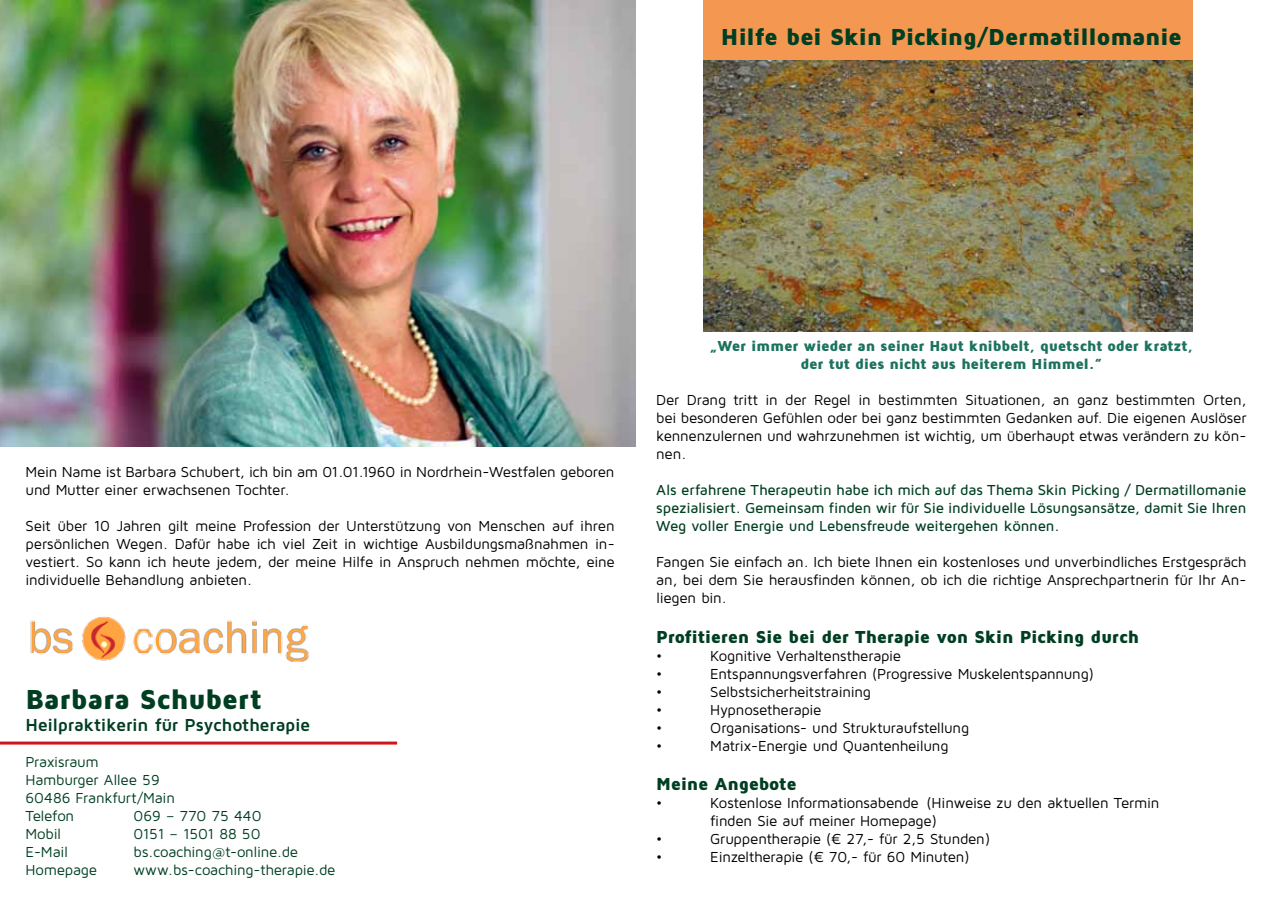
<style>
.page{position:relative;width:1272px;height:902px;background:#fff}
.page>*{position:absolute;margin:0;border:0;box-sizing:border-box;transform-origin:0 0}
.t1{font:900 28.5px "Maven Pro";letter-spacing:-.01em;color:#003e22}
.t2{font:900 24px "Maven Pro";letter-spacing:-.015em;color:#003e22}
.t3{font:900 18px "Maven Pro";letter-spacing:-.015em;color:#003e22}
.t4{font:700 18px "Maven Pro";letter-spacing:-.015em;color:#003e22}
.t5{font:15px/18px "Maven Pro";letter-spacing:-.015em;color:#000;text-align:justify}
.t6{font:500 15px/18px "Maven Pro";letter-spacing:-.015em;color:#003e22;text-align:justify}
.t7{font:15px/18px "Maven Pro";letter-spacing:-.015em;color:#003e22}
.t8{font:900 15px/18px "Maven Pro";letter-spacing:-.015em;color:#1b725e;text-align:center}
</style>
<div class="page">
<div style="left:703px;top:0;width:489px;height:60px;background:#f49851"></div>
<hr style="left:0;top:741px;width:397px;height:3px;background:#cd171a">
<img style="left:30px;top:616px;width:279px;height:46px">
<img style="left:703px;top:60px;width:489px;height:271px">
<img style="left:0;top:0;width:636px;height:446px">
<h2 class="t2" style="left:720px;top:22px;width:462px">Hilfe bei Skin Picking/Dermatillomanie</h2>
<p class="t5" style="left:26px;top:462px;width:590px">Mein Name ist Barbara Schubert, ich bin am 01.01.1960 in Nordrhein-Westfalen geboren und Mutter einer erwachsenen Tochter.</p>
<p class="t5" style="left:26px;top:516px;width:590px">Seit über 10 Jahren gilt meine Profession der Unterstützung von Menschen auf ihren persönlichen Wegen. Dafür habe ich viel Zeit in wichtige Ausbildungsmaßnahmen in&shy;vestiert. So kann ich heute jedem, der meine Hilfe in Anspruch nehmen möchte, eine individuelle Behandlung anbieten.</p>
<h1 class="t1" style="left:26px;top:681px;width:238px">Barbara Schubert</h1>
<p class="t4" style="left:26px;top:713px;width:286px">Heilpraktikerin für Psychotherapie</p>
<p class="t7" style="left:26px;top:751px;width:151px">Praxisraum<br>Hamburger Allee 59<br>60486 Frankfurt/Main<br>Telefon</p>
<p class="t7" style="left:134px;top:805px;width:129px">069 – 770 75 440</p>
<p class="t7" style="left:26px;top:823px;width:37px">Mobil</p>
<p class="t7" style="left:134px;top:823px;width:128px">0151 – 1501 88 50</p>
<p class="t7" style="left:26px;top:841px;width:44px">E-Mail</p>
<p class="t7" style="left:134px;top:841px;width:166px">bs.coaching@t-online.de</p>
<p class="t7" style="left:26px;top:859px;width:73px">Homepage</p>
<p class="t7" style="left:134px;top:859px;width:203px">www.bs-coaching-therapie.de</p>
<p class="t8" style="left:709px;top:336px;width:485px">„Wer immer wieder an seiner Haut knibbelt, quetscht oder kratzt, der tut dies nicht aus heiterem Himmel.”</p>
<p class="t5" style="left:656px;top:390px;width:592px">Der Drang tritt in der Regel in bestimmten Situationen, an ganz bestimmten Orten, bei besonderen Gefühlen oder bei ganz bestimmten Gedanken auf. Die eigenen Auslöser kennenzulernen und wahrzunehmen ist wichtig, um überhaupt etwas verändern zu kön&shy;nen.</p>
<p class="t6" style="left:656px;top:480px;width:591px">Als erfahrene Therapeutin habe ich mich auf das Thema Skin Picking / Dermatillomanie spezialisiert. Gemeinsam finden wir für Sie individuelle Lösungsansätze, damit Sie Ihren Weg voller Energie und Lebensfreude weitergehen können.</p>
<p class="t5" style="left:656px;top:552px;width:592px">Fangen Sie einfach an. Ich biete Ihnen ein kostenloses und unverbindliches Erstgespräch an, bei dem Sie herausfinden können, ob ich die richtige Ansprechpartnerin für Ihr An&shy;liegen bin.</p>
<p class="t3" style="left:656px;top:625px;width:484px">Profitieren Sie bei der Therapie von Skin Picking durch</p>
<p class="t5" style="left:656px;top:646px;width:8px">•</p>
<p class="t5" style="left:710px;top:646px;width:192px">Kognitive Verhaltenstherapie</p>
<p class="t5" style="left:656px;top:664px;width:8px">•</p>
<p class="t5" style="left:710px;top:664px;width:385px">Entspannungsverfahren (Progressive Muskelentspannung)</p>
<p class="t5" style="left:656px;top:682px;width:8px">•</p>
<p class="t5" style="left:710px;top:682px;width:162px">Selbstsicherheitstraining</p>
<p class="t5" style="left:656px;top:700px;width:8px">•</p>
<p class="t5" style="left:710px;top:700px;width:113px">Hypnosetherapie</p>
<p class="t5" style="left:656px;top:718px;width:8px">•</p>
<p class="t5" style="left:710px;top:718px;width:260px">Organisations- und Strukturaufstellung</p>
<p class="t5" style="left:656px;top:736px;width:8px">•</p>
<p class="t5" style="left:710px;top:736px;width:240px">Matrix-Energie und Quantenheilung</p>
<p class="t3" style="left:656px;top:773px;width:142px">Meine Angebote</p>
<p class="t5" style="left:656px;top:793px;width:8px">•</p>
<p class="t5" style="left:710px;top:793px;width:451px">Kostenlose Informationsabende (Hinweise zu den aktuellen Termin finden Sie auf meiner Homepage)</p>
<p class="t5" style="left:656px;top:829px;width:8px">•</p>
<p class="t5" style="left:710px;top:829px;width:281px">Gruppentherapie (€ 27,- für 2,5 Stunden)</p>
<p class="t5" style="left:656px;top:847px;width:8px">•</p>
<p class="t5" style="left:710px;top:847px;width:261px">Einzeltherapie (€ 70,- für 60 Minuten)</p>
</div>
